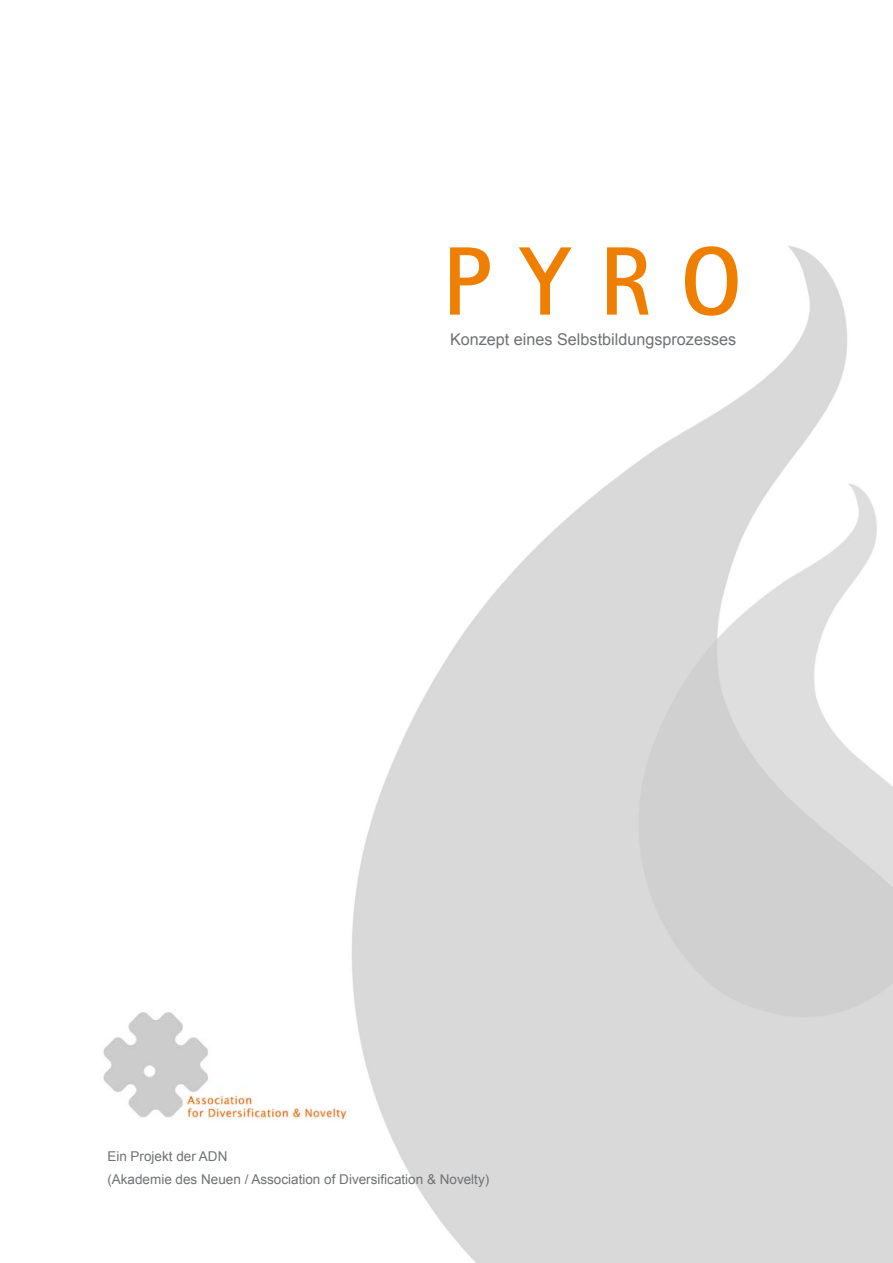
<style>
.page{position:relative;width:893px;height:1263px;background:#fff}
.page>*{position:absolute;margin:0;border:0;box-sizing:border-box;transform-origin:0 0}
.t1{font:700 97.5px "Rotis Sans Serif";color:#ee7f00}
.t2{font:16.2px "Arial";color:#707173}
.t3{font:13.5px/22.5px "Arial";color:#707173}
</style>
<div class="page">
<img style="left:102px;top:1010px;width:249px;height:111px">
<h1 class="t1" style="left:442px;top:220px;width:301px">P Y R O</h1>
<p class="t2" style="left:450px;top:328px;width:288px">Konzept eines Selbstbildungsprozesses</p>
<p class="t3" style="left:107px;top:1145px;width:383px">Ein Projekt der ADN<br>(Akademie des Neuen / Association of Diversification &amp; Novelty)</p>
</div>
